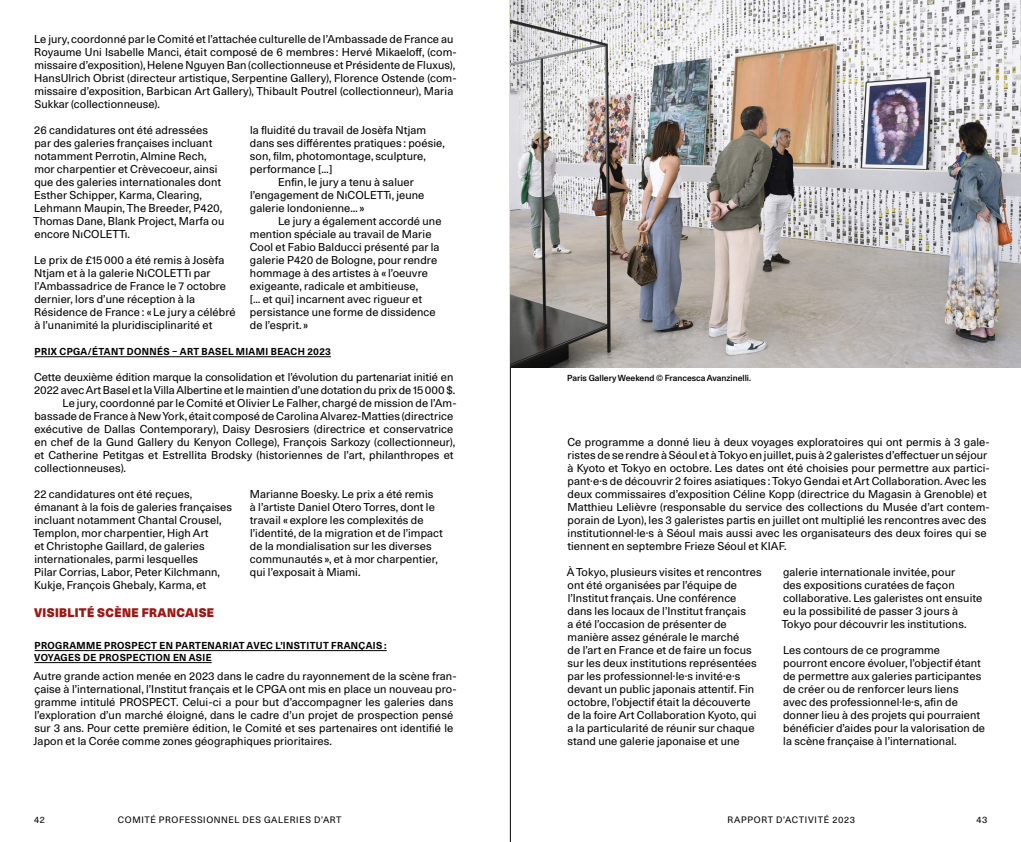
<style>
.page{position:relative;width:1021px;height:842px;background:#fff}
.page>*{position:absolute;margin:0;border:0;box-sizing:border-box;transform-origin:0 0}
.t1{font:900 12px "Unica 77 LL";letter-spacing:.03em;color:#9a1915}
.t2{font:11px/13px "Unica 77 LL";letter-spacing:.01em;color:#000}
.t3{font:700 9.8px/12px "Unica 77 LL";letter-spacing:.04em;color:#000}
.t4{font:9px "Unica 77 LL";letter-spacing:.07em;color:#000}
.t5{font:500 8.5px "Unica 77 LL";color:#000}
</style>
<div class="page">
<hr style="left:510px;top:0;width:1px;height:842px;background:#000">
<hr style="left:35px;top:356px;width:296px;height:1px;background:#000">
<hr style="left:35px;top:650px;width:351px;height:1px;background:#000">
<hr style="left:34px;top:662px;width:178px;height:1px;background:#000">
<img style="left:510px;top:0;width:510px;height:368px">
<p class="t2" style="left:34px;top:32px;width:424px">Le jury, coordonné par le Comité et l’attachée culturelle de l’Ambassade de France au Royaume Uni Isabelle Manci, était composé de 6 membres : Hervé Mikaeloff, (com&shy;missaire d’exposition), Helene Nguyen Ban (collectionneuse et Présidente de Fluxus), HansUlrich Obrist (directeur artistique, Serpentine Gallery), Florence Ostende (com&shy;missaire d’exposition, Barbican Art Gallery), Thibault Poutrel (collectionneur), Maria Sukkar (collectionneuse).</p>
<p class="t2" style="left:33px;top:123px;width:193px">26 candidatures ont été adressées par des galeries françaises incluant notamment Perrotin, Almine Rech, mor charpentier et Crèvecoeur, ainsi que des galeries internationales dont Esther Schipper, Karma, Clearing, Lehmann Maupin, The Breeder, P420, Thomas Dane, Blank Project, Marfa ou encore NıCOLETTı.</p>
<p class="t2" style="left:34px;top:253px;width:203px">Le prix de £15 000 a été remis à Josèfa Ntjam et à la galerie NıCOLETTı par l’Ambassadrice de France le 7 octobre dernier, lors d’une réception à la Résidence de France : « Le jury a célébré à l’unanimité la pluridisciplinarité et</p>
<p class="t2" style="left:250px;top:123px;width:177px">la fluidité du travail de Josèfa Ntjam</p>
<p class="t2" style="left:250px;top:136px;width:196px">dans ses différentes pratiques : poésie,</p>
<p class="t2" style="left:250px;top:149px;width:177px">son, film, photomontage, sculpture,</p>
<p class="t2" style="left:250px;top:162px;width:84px">performance […]</p>
<p class="t2" style="left:278px;top:175px;width:137px">Enfin, le jury a tenu à saluer</p>
<p class="t2" style="left:250px;top:188px;width:176px">l’engagement de NıCOLETTı, jeune</p>
<p class="t2" style="left:250px;top:201px;width:116px">galerie londonienne… »</p>
<p class="t2" style="left:278px;top:214px;width:165px">Le jury a également accordé une</p>
<p class="t2" style="left:250px;top:227px;width:183px">mention spéciale au travail de Marie</p>
<p class="t2" style="left:250px;top:240px;width:191px">Cool et Fabio Balducci présenté par la</p>
<p class="t2" style="left:250px;top:253px;width:189px">galerie P420 de Bologne, pour rendre</p>
<p class="t2" style="left:250px;top:266px;width:179px">hommage à des artistes à « l’oeuvre</p>
<p class="t2" style="left:250px;top:279px;width:170px">exigeante, radicale et ambitieuse,</p>
<p class="t2" style="left:250px;top:292px;width:174px">[… et qui] incarnent avec rigueur et</p>
<p class="t2" style="left:250px;top:305px;width:187px">persistance une forme de dissidence</p>
<p class="t2" style="left:250px;top:318px;width:60px">de l’esprit. »</p>
<p class="t3" style="left:35px;top:345px;width:298px">PRIX CPGA/ÉTANT DONNÉS – ART BASEL MIAMI BEACH 2023</p>
<p class="t2" style="left:34px;top:370px;width:420px">Cette deuxième édition marque la consolidation et l’évolution du partenariat initié en</p>
<p class="t2" style="left:34px;top:383px;width:422px">2022 avec Art Basel et la Villa Albertine et le maintien d’une dotation du prix de 15 000 $.</p>
<p class="t2" style="left:63px;top:396px;width:395px">Le jury, coordonné par le Comité et Olivier Le Falher, chargé de mission de l’Am-</p>
<p class="t2" style="left:34px;top:409px;width:420px">bassade de France à New York, était composé de Carolina Alvarez-Matties (directrice</p>
<p class="t2" style="left:34px;top:422px;width:420px">exécutive de Dallas Contemporary), Daisy Desrosiers (directrice et conservatrice</p>
<p class="t2" style="left:34px;top:435px;width:422px">en chef de la Gund Gallery du Kenyon College), François Sarkozy (collectionneur),</p>
<p class="t2" style="left:34px;top:448px;width:420px">et Catherine Petitgas et Estrellita Brodsky (historiennes de l’art, philanthropes et</p>
<p class="t2" style="left:34px;top:461px;width:93px">collectionneuses).</p>
<p class="t2" style="left:33px;top:487px;width:200px">22 candidatures ont été reçues, émanant à la fois de galeries françaises incluant notamment Chantal Crousel, Templon, mor charpentier, High Art<br>et Christophe Gaillard, de galeries internationales, parmi lesquelles<br>Pilar Corrias, Labor, Peter Kilchmann, Kukje, François Ghebaly, Karma, et</p>
<p class="t2" style="left:250px;top:487px;width:195px">Marianne Boesky. Le prix a été remis<br>à l’artiste Daniel Otero Torres, dont le travail « explore les complexités de l’identité, de la migration et de l’impact de la mondialisation sur les diverses communautés », et à mor charpentier, qui l’exposait à Miami.</p>
<p class="t1" style="left:34px;top:604px;width:182px">VISIBLITÉ SCÈNE FRANCAISE</p>
<p class="t3" style="left:34px;top:639px;width:354px">PROGRAMME PROSPECT EN PARTENARIAT AVEC L’INSTITUT FRANÇAIS :<br>VOYAGES DE PROSPECTION EN ASIE</p>
<p class="t2" style="left:34px;top:669px;width:424px">Autre grande action menée en 2023 dans le cadre du rayonnement de la scène fran&shy;çaise à l’international, l’Institut français et le CPGA ont mis en place un nouveau pro&shy;gramme intitulé PROSPECT. Celui-ci a pour but d’accompagner les galeries dans l’exploration d’un marché éloigné, dans le cadre d’un projet de prospection pensé sur 3 ans. Pour cette première édition, le Comité et ses partenaires ont identifié le Japon et la Corée comme zones géographiques prioritaires.</p>
<p class="t5" style="left:567px;top:372px;width:185px">Paris Gallery Weekend © Francesca Avanzinelli.</p>
<p class="t2" style="left:567px;top:435px;width:424px">Ce programme a donné lieu à deux voyages exploratoires qui ont permis à 3 gale&shy;ristes de se rendre à Séoul et à Tokyo en juillet, puis à 2 galeristes d’effectuer un séjour à Kyoto et Tokyo en octobre. Les dates ont été choisies pour permettre aux partici&shy;pant·e·s de découvrir 2 foires asiatiques : Tokyo Gendai et Art Collaboration. Avec les deux commissaires d’exposition Céline Kopp (directrice du Magasin à Grenoble) et Matthieu Lelièvre (responsable du service des collections du Musée d’art contem&shy;porain de Lyon), les 3 galeristes partis en juillet ont multiplié les rencontres avec des institutionnel·le·s à Séoul mais aussi avec les organisateurs des deux foires qui se tiennent en septembre Frieze Séoul et KIAF.</p>
<p class="t2" style="left:567px;top:565px;width:196px">À Tokyo, plusieurs visites et rencontres ont été organisées par l’équipe de l’Institut français. Une conférence dans les locaux de l’Institut français<br>a été l’occasion de présenter de manière assez générale le marché<br>de l’art en France et de faire un focus sur les deux institutions représentées par les professionnel·le·s invité·e·s devant un public japonais attentif. Fin octobre, l’objectif était la découverte de la foire Art Collaboration Kyoto, qui a la particularité de réunir sur chaque stand une galerie japonaise et une</p>
<p class="t2" style="left:781px;top:565px;width:202px">galerie internationale invitée, pour<br>des expositions curatées de façon collaborative. Les galeristes ont ensuite eu la possibilité de passer 3 jours à Tokyo pour découvrir les institutions.</p>
<p class="t2" style="left:783px;top:643px;width:203px">Les contours de ce programme pourront encore évoluer, l’objectif étant de permettre aux galeries participantes de créer ou de renforcer leurs liens<br>avec des professionnel·le·s, afin de donner lieu à des projets qui pourraient bénéficier d’aides pour la valorisation de la scène française à l’international.</p>
<p class="t4" style="left:34px;top:813px;width:12px">42</p>
<p class="t4" style="left:118px;top:813px;width:225px">COMITÉ PROFESSIONNEL DES GALERIES D’ART</p>
<p class="t4" style="left:727px;top:813px;width:129px">RAPPORT D’ACTIVITÉ 2023</p>
<p class="t4" style="left:976px;top:813px;width:13px">43</p>
</div>
